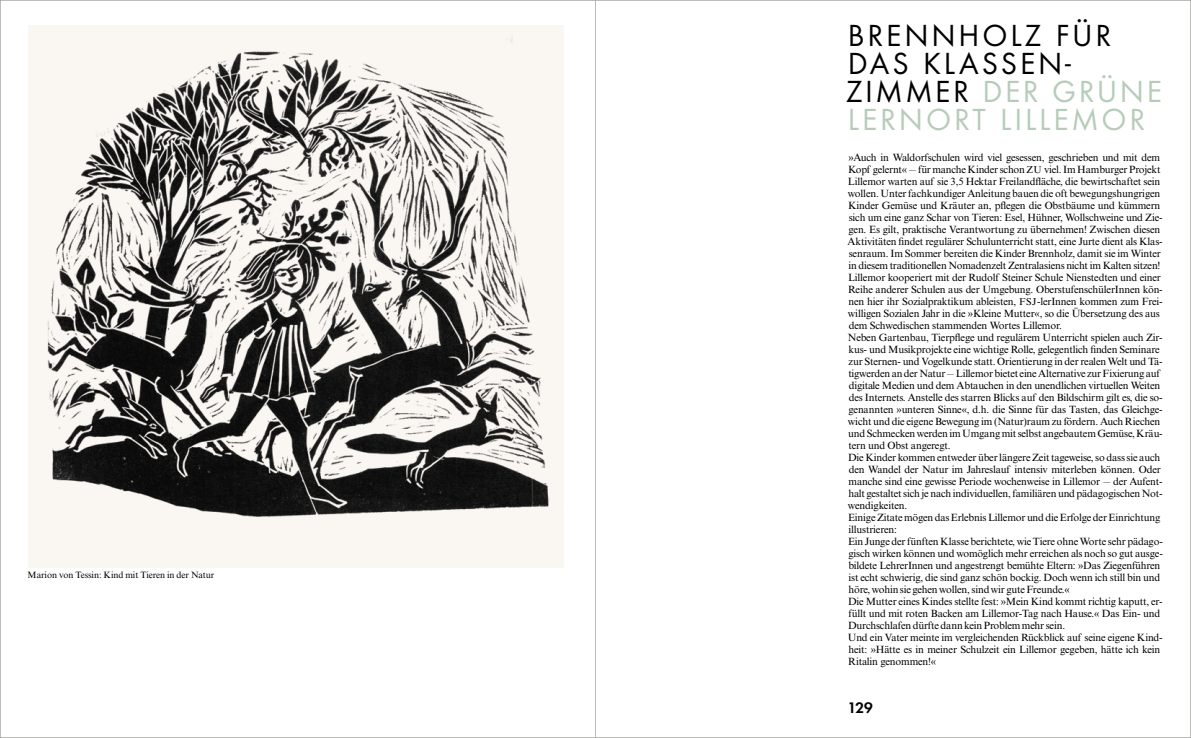
<style>
.page{position:relative;width:1191px;height:738px;background:#fff}
.page>*{position:absolute;margin:0;border:0;box-sizing:border-box;transform-origin:0 0}
.t1{font:28px/28px "Futura ND Book";letter-spacing:.1em;color:#000}
.t2{font:14px "Futura ND Demibold";color:#000}
.t3{font:10.5px/12px "Times NRMT Pro";letter-spacing:-.015em;color:#000}
.t4{font:9.2px "Times NRMT Pro";letter-spacing:-.01em;color:#000}
.s1{color:#b6ccb9}
.s2{font-size:10px}
</style>
<div class="page">
<img style="left:28px;top:26px;width:536px;height:541px">
<hr style="left:595px;top:0;width:1px;height:737px;background:#bcbcbc">
<p class="t4" style="left:28px;top:569px;width:188px">Marion von Tessin: Kind mit Tieren in der Natur</p>
<h1 class="t1" style="left:845px;top:22px;width:318px">BRENNHOLZ FÜR<br>DAS KLASSEN-<br>ZIMMER <span class="s1">DER GRÜNE<br>LERNORT LILLEMOR</span></h1>
<p class="t3" style="left:847px;top:151px;width:317px">»Auch in Waldorfschulen wird viel gesessen, geschrieben und mit dem Kopf gelernt« – für manche Kinder schon <span class="s2">ZU</span> viel. Im Hamburger Projekt Lillemor warten auf sie 3,5 Hektar Freilandfläche, die bewirtschaftet sein wollen. Unter fachkundiger Anleitung bauen die oft bewegungshungrigen Kinder Gemüse und Kräuter an, pflegen die Obstbäume und kümmern sich um eine ganz Schar von Tieren: Esel, Hühner, Wollschweine und Zie&shy;gen. Es gilt, praktische Verantwortung zu übernehmen! Zwischen diesen Aktivitäten findet regulärer Schulunterricht statt, eine Jurte dient als Klas&shy;senraum. Im Sommer bereiten die Kinder Brennholz, damit sie im Winter in diesem traditionellen Nomadenzelt Zentralasiens nicht im Kalten sitzen!<br>Lillemor kooperiert mit der Rudolf Steiner Schule Nienstedten und einer Reihe anderer Schulen aus der Umgebung. OberstufenschülerInnen kön&shy;nen hier ihr Sozialpraktikum ableisten, <span class="s2">FSJ</span>-lerInnen kommen zum Frei&shy;willigen Sozialen Jahr in die »Kleine Mutter«, so die Übersetzung des aus dem Schwedischen stammenden Wortes Lillemor.<br>Neben Gartenbau, Tierpflege und regulärem Unterricht spielen auch Zir&shy;kus- und Musikprojekte eine wichtige Rolle, gelegentlich finden Seminare zur Sternen- und Vogelkunde statt. Orientierung in der realen Welt und Tä&shy;tigwerden an der Natur – Lillemor bietet eine Alternative zur Fixierung auf digitale Medien und dem Abtauchen in den unendlichen virtuellen Weiten des Internets. Anstelle des starren Blicks auf den Bildschirm gilt es, die so&shy;genannten »unteren Sinne«, d.h. die Sinne für das Tasten, das Gleichge&shy;wicht und die eigene Bewegung im (Natur)raum zu fördern. Auch Riechen und Schmecken werden im Umgang mit selbst angebautem Gemüse, Kräu&shy;tern und Obst angeregt.<br>Die Kinder kommen entweder über längere Zeit tageweise, so dass sie auch den Wandel der Natur im Jahreslauf intensiv miterleben können. Oder manche sind eine gewisse Periode wochenweise in Lillemor – der Aufent&shy;halt gestaltet sich je nach individuellen, familiären und pädagogischen Not&shy;wendigkeiten.<br>Einige Zitate mögen das Erlebnis Lillemor und die Erfolge der Einrichtung illustrieren:<br>Ein Junge der fünften Klasse berichtete, wie Tiere ohne Worte sehr pädago&shy;gisch wirken können und womöglich mehr erreichen als noch so gut ausge&shy;bildete LehrerInnen und angestrengt bemühte Eltern: »Das Ziegenführen ist echt schwierig, die sind ganz schön bockig. Doch wenn ich still bin und höre, wohin sie gehen wollen, sind wir gute Freunde.«<br>Die Mutter eines Kindes stellte fest: »Mein Kind kommt richtig kaputt, er&shy;füllt und mit roten Backen am Lillemor-Tag nach Hause.« Das Ein- und Durchschlafen dürfte dann kein Problem mehr sein.<br>Und ein Vater meinte im vergleichenden Rückblick auf seine eigene Kind&shy;heit: »Hätte es in meiner Schulzeit ein Lillemor gegeben, hätte ich kein Ritalin genommen!«</p>
<h2 class="t2" style="left:847px;top:698px;width:26px">129</h2>
</div>
